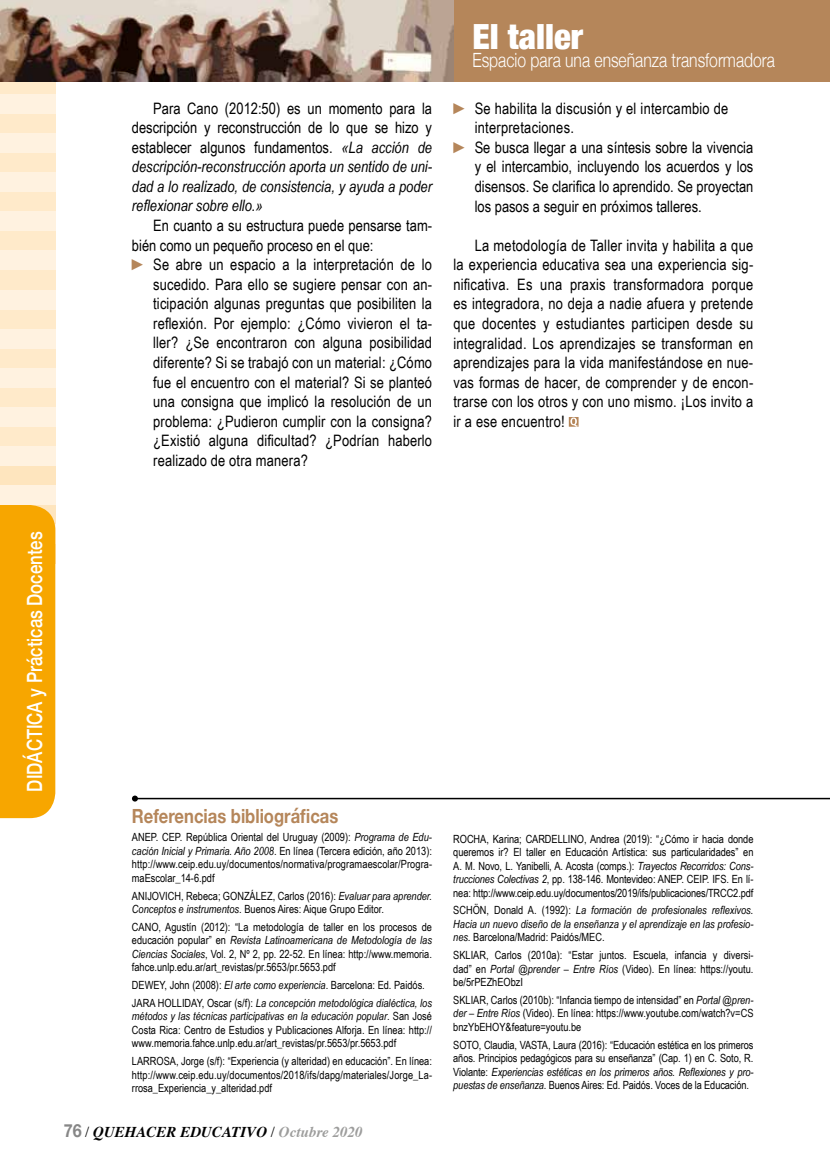
<style>
.page{position:relative;width:830px;height:1170px;background:#fff}
.page>*{position:absolute;margin:0;border:0;box-sizing:border-box;transform-origin:0 0}
.t1{font:900 condensed 34.65px "Helvetica Neue";color:#fff}
.t2{font:500 21px "Helvetica Neue";color:#fff;scale:.8 1}
.t3{font:300 19.65px "Helvetica Neue";color:#fff;scale:.8 1}
.t4{font:700 19.5px "Helvetica Neue";color:#b5865a;scale:.85 1}
.t5{font:15.75px/19.5px "Arial Narrow";letter-spacing:.01em;color:#000;text-align:justify}
.t6{font:italic 15.75px/19.5px "Arial Narrow";color:#000;text-align:justify}
.t7{font:italic 700 15px "Times";color:#000}
.t8{font:11.25px/13.5px "Arial Narrow";color:#000;text-align:justify}
.t9{font:italic 11.25px/13.5px "Arial Narrow";color:#000;text-align:justify}
.s1{font-style:normal}
.s2{font-weight:700;color:#b5865a}
.s3{font-style:italic}
.s4{font-family:"Helvetica Neue";font-style:normal;font-size:18px;color:#878787}
.s5{font-weight:400;font-style:normal}
.s6{color:#9d9d9c}
</style>
<div class="page">
<div style="left:0;top:74px;width:55px;height:20px;background:#ffeaca"></div>
<div style="left:0;top:153px;width:55px;height:19px;background:#ffeaca"></div>
<div style="left:0;top:270px;width:55px;height:20px;background:#ffeaca"></div>
<div style="left:0;top:387px;width:55px;height:20px;background:#ffeaca"></div>
<div style="left:0;top:114px;width:55px;height:19px;background:#ffeaca"></div>
<div style="left:0;top:231px;width:55px;height:19px;background:#ffeaca"></div>
<div style="left:0;top:348px;width:55px;height:20px;background:#ffeaca"></div>
<div style="left:0;top:192px;width:55px;height:19px;background:#ffeaca"></div>
<div style="left:0;top:309px;width:55px;height:20px;background:#ffeaca"></div>
<div style="left:0;top:426px;width:55px;height:20px;background:#ffeaca"></div>
<div style="left:0;top:466px;width:55px;height:19px;background:#fee5be"></div>
<div style="left:0;top:94px;width:55px;height:20px;background:#fff2e0"></div>
<div style="left:0;top:172px;width:55px;height:20px;background:#fff2e0"></div>
<div style="left:0;top:290px;width:55px;height:19px;background:#fff2e0"></div>
<div style="left:0;top:407px;width:55px;height:19px;background:#fff2e0"></div>
<div style="left:0;top:133px;width:55px;height:20px;background:#fff2e0"></div>
<div style="left:0;top:250px;width:55px;height:20px;background:#fff2e0"></div>
<div style="left:0;top:368px;width:55px;height:19px;background:#fff2e0"></div>
<div style="left:0;top:211px;width:55px;height:20px;background:#fff2e0"></div>
<div style="left:0;top:329px;width:55px;height:19px;background:#fff2e0"></div>
<div style="left:0;top:446px;width:55px;height:20px;background:#fff2e0"></div>
<div style="left:0;top:485px;width:55px;height:20px;background:#fff2e0"></div>
<div style="left:0;top:505px;width:55px;height:313px;background:#f7a600"></div>
<div style="left:0;top:0;width:829px;height:82px;background:#b5865a"></div>
<img style="left:0;top:0;width:453px;height:82px">
<svg style="left:568px;top:417px;width:10px;height:9px"></svg>
<hr style="left:135px;top:797px;width:694px;height:2px;background:#000">
<svg style="left:132px;top:795px;width:6px;height:6px"></svg>
<p class="t6" style="left:132px;top:98px;width:301px;text-indent:21px"><span class="s1">Para Cano (2012:50) es un momento para la descripción y reconstrucción de lo que se hizo y establecer algunos fundamentos.</span> «La acción de descripción-reconstrucción aporta un sentido de uni&shy;dad a lo realizado, de consistencia, y ayuda a poder reflexionar sobre ello.»</p>
<h3 class="t5" style="left:153px;top:215px;width:280px">En cuanto a su estructura puede pensarse tam-</h3>
<h3 class="t5" style="left:132px;top:235px;width:243px">bién como un pequeño proceso en el que:</h3>
<h3 class="t5" style="left:132px;top:254px;width:301px"><span class="s2">►</span> Se abre un espacio a la interpretación de lo</h3>
<h3 class="t5" style="left:153px;top:274px;width:280px">sucedido. Para ello se sugiere pensar con an-</h3>
<h3 class="t5" style="left:153px;top:293px;width:280px">ticipación algunas preguntas que posibiliten la</h3>
<h3 class="t5" style="left:153px;top:313px;width:280px">reflexión. Por ejemplo: ¿Cómo vivieron el ta-</h3>
<h3 class="t5" style="left:153px;top:332px;width:280px">ller? ¿Se encontraron con alguna posibilidad</h3>
<h3 class="t5" style="left:153px;top:352px;width:280px">diferente? Si se trabajó con un material: ¿Cómo</h3>
<h3 class="t5" style="left:153px;top:372px;width:280px">fue el encuentro con el material? Si se planteó</h3>
<h3 class="t5" style="left:153px;top:391px;width:280px">una consigna que implicó la resolución de un</h3>
<h3 class="t5" style="left:153px;top:411px;width:280px">problema: ¿Pudieron cumplir con la consigna?</h3>
<h3 class="t5" style="left:153px;top:430px;width:280px">¿Existió alguna dificultad? ¿Podrían haberlo</h3>
<h3 class="t5" style="left:153px;top:450px;width:156px">realizado de otra manera?</h3>
<h1 class="t1" style="left:472px;top:8px;width:112px">El taller</h1>
<h3 class="t3" style="left:472px;top:44px;width:379px">Espacio para una enseñanza transformadora</h3>
<h3 class="t5" style="left:453px;top:98px;width:276px"><span class="s2">►</span> Se habilita la discusión y el intercambio de</h3>
<h3 class="t5" style="left:474px;top:117px;width:101px">interpretaciones.</h3>
<h3 class="t5" style="left:453px;top:137px;width:301px"><span class="s2">►</span> Se busca llegar a una síntesis sobre la vivencia</h3>
<h3 class="t5" style="left:474px;top:156px;width:280px">y el intercambio, incluyendo los acuerdos y los</h3>
<h3 class="t5" style="left:474px;top:176px;width:280px">disensos. Se clarifica lo aprendido. Se proyectan</h3>
<h3 class="t5" style="left:474px;top:195px;width:228px">los pasos a seguir en próximos talleres.</h3>
<p class="t5" style="left:453px;top:235px;width:301px;text-indent:21px">La metodología de Taller invita y habilita a que la experiencia educativa sea una experiencia sig&shy;nificativa. Es una praxis transformadora porque es integradora, no deja a nadie afuera y pretende que docentes y estudiantes participen desde su integralidad. Los aprendizajes se transforman en aprendizajes para la vida manifestándose en nue&shy;vas formas de hacer, de comprender y de encon&shy;trarse con los otros y con uno mismo. ¡Los invito a ir a ese encuentro!</p>
<h2 class="t2" style="left:18px;top:791px;width:326px;rotate:-90deg">DIDÁCTICA y Prácticas Docentes</h2>
<h3 class="t4" style="left:132px;top:801px;width:244px">Referencias bibliográficas</h3>
<p class="t8" style="left:132px;top:830px;width:301px">ANEP. CEP. República Oriental del Uruguay (2009): <span class="s3">Programa de Edu&shy;cación Inicial y Primaria. Año 2008</span>. En línea (Tercera edición, año 2013): http://www.ceip.edu.uy/documentos/normativa/programaescolar/Progra&shy;maEscolar_14-6.pdf</p>
<p class="t8" style="left:132px;top:888px;width:301px">ANIJOVICH, Rebeca; GONZÁLEZ, Carlos (2016): <span class="s3">Evaluar para aprender.<br>Conceptos e instrumentos</span>. Buenos Aires: Aique Grupo Editor.</p>
<p class="t8" style="left:132px;top:919px;width:301px">CANO, Agustín (2012): “La metodología de taller en los procesos de educación popular” en <span class="s3">Revista Latinoamericana de Metodología de las Ciencias Sociales</span>, Vol. 2, Nº 2, pp. 22-52. En línea: http://www.memoria. fahce.unlp.edu.ar/art_revistas/pr.5653/pr.5653.pdf</p>
<p class="t8" style="left:132px;top:975px;width:301px;line-height:17.7px">DEWEY, John (2008): <span class="s3">El arte como experiencia</span>. Barcelona: Ed. Paidós.<br>JARA HOLLIDAY, Oscar (s/f): <span class="s3">La concepción metodológica dialéctica, los</span></p>
<p class="t8" style="left:132px;top:1009px;width:301px"><span class="s3">métodos y las técnicas participativas en la educación popular</span>. San José Costa Rica: Centro de Estudios y Publicaciones Alforja. En línea: http:// www.memoria.fahce.unlp.edu.ar/art_revistas/pr.5653/pr.5653.pdf</p>
<p class="t8" style="left:132px;top:1053px;width:301px">LARROSA, Jorge (s/f): “Experiencia (y alteridad) en educación”. En línea: http://www.ceip.edu.uy/documentos/2018/ifs/dapg/materiales/Jorge_La&shy;rrosa_Experiencia_y_alteridad.pdf</p>
<h3 class="t7" style="left:64px;top:1117px;width:300px"><span class="s4">76</span> <span class="s5">/</span> QUEHACER EDUCATIVO <span class="s5">/</span> <span class="s6">Octubre 2020</span></h3>
<p class="t8" style="left:453px;top:831px;width:301px">ROCHA, Karina; CARDELLINO, Andrea (2019): “¿Cómo ir hacia donde queremos ir? El taller en Educación Artística: sus particularidades” en A. M. Novo, L. Yanibelli, A. Acosta (comps.): <span class="s3">Trayectos Recorridos: Cons&shy;trucciones Colectivas 2</span>, pp. 138-146. Montevideo: ANEP. CEIP. IFS. En lí&shy;nea: http://www.ceip.edu.uy/documentos/2019/ifs/publicaciones/TRCC2.pdf</p>
<p class="t9" style="left:453px;top:903px;width:301px"><span class="s1">SCHÖN, Donald A. (1992):</span> La formación de profesionales reflexivos.<br>Hacia un nuevo diseño de la enseñanza y el aprendizaje en las profesio&shy;nes. <span class="s1">Barcelona/Madrid: Paidós/MEC.</span></p>
<p class="t8" style="left:453px;top:947px;width:301px">SKLIAR, Carlos (2010a): “Estar juntos. Escuela, infancia y diversi&shy;dad” en <span class="s3">Portal @prender – Entre Ríos</span> (Video). En línea: https://youtu. be/5rPEZhEObzI</p>
<p class="t8" style="left:453px;top:992px;width:301px">SKLIAR, Carlos (2010b): “Infancia tiempo de intensidad” en <span class="s3">Portal @pren&shy;der – Entre Ríos</span> (Video). En línea: https://www.youtube.com/watch?v=CS bnzYbEHOY&amp;feature=youtu.be</p>
<p class="t8" style="left:453px;top:1037px;width:301px">SOTO, Claudia, VASTA, Laura (2016): “Educación estética en los primeros años. Principios pedagógicos para su enseñanza” (Cap. 1) en C. Soto, R.<br>Violante: <span class="s3">Experiencias estéticas en los primeros años. Reflexiones y pro&shy;puestas de enseñanza</span>. Buenos Aires: Ed. Paidós. Voces de la Educación.</p>
</div>
